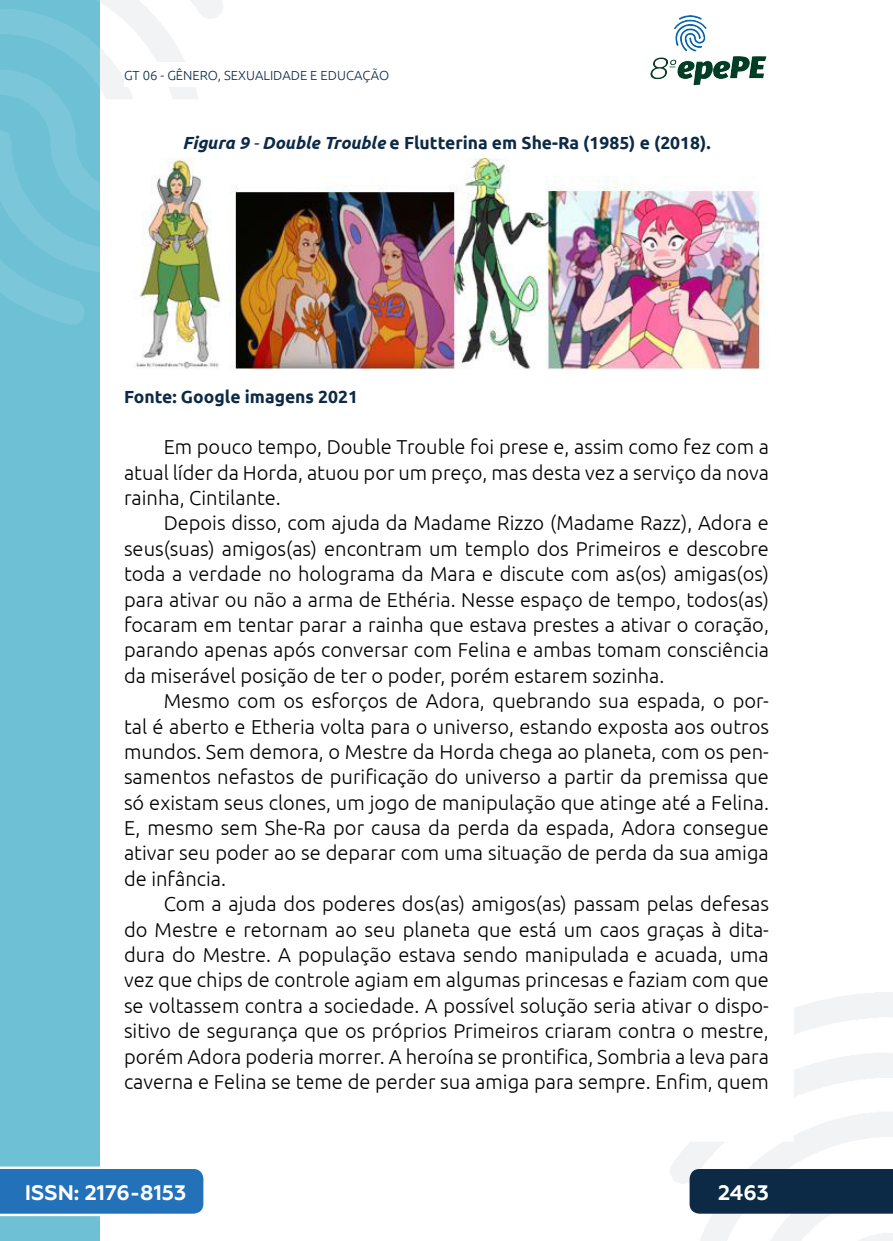
<style>
.page{position:relative;width:893px;height:1241px;background:#fff}
.page>*{position:absolute;margin:0;border:0;box-sizing:border-box;transform-origin:0 0}
.t1{font:700 21px "Geometria";color:#fff}
._5_CORPO{font:300 20.12px/25.4px "Ubuntu";color:#000;text-align:justify}
._10_LEGENDAS{font:700 17.5px "Ubuntu";color:#0c2a46}
.t2{font:300 13.12px "Ubuntu";color:#0c2a46}
.s1{font-style:italic}
.s2{font-weight:400;font-style:italic}
</style>
<div class="page">
<svg style="left:670px;top:992px;width:223px;height:248px"></svg>
<svg style="left:99px;top:0;width:124px;height:324px"></svg>
<img style="left:650px;top:15px;width:117px;height:71px">
<div style="left:0;top:0;width:99px;height:1240px;background:#6ec0d5"></div>
<svg style="left:0;top:0;width:99px;height:325px"></svg>
<svg style="left:0;top:1166px;width:203px;height:49px;background:#367dbf"></svg>
<div style="left:690px;top:1168px;width:203px;height:45px;background:#0c2a46"></div>
<div style="left:124px;top:62px;width:516px;height:25px;background:#fff"></div>
<img style="left:124px;top:159px;width:641px;height:211px">
<p class="t2" style="left:124px;top:67px;width:267px">GT 06 - GÊNERO, SEXUALIDADE E EDUCAÇÃO</p>
<p class="_10_LEGENDAS" style="left:182px;top:133px;width:530px"><span class="s1">Figura 9</span> <span class="s2">-</span> <span class="s1">Double Trouble</span> e Flutterina em She-Ra (1985) e (2018).</p>
<p class="_10_LEGENDAS" style="left:124px;top:386px;width:236px">Fonte: Google imagens 2021</p>
<p class="_5_CORPO" style="left:124px;top:434px;width:646px;text-indent:40px">Em pouco tempo, Double Trouble foi prese e, assim como fez com a atual líder da Horda, atuou por um preço, mas desta vez a serviço da nova rainha, Cintilante.</p>
<p class="_5_CORPO" style="left:124px;top:510px;width:646px;text-indent:40px">Depois disso, com ajuda da Madame Rizzo (Madame Razz), Adora e seus(suas) amigos(as) encontram um templo dos Primeiros e descobre toda a verdade no holograma da Mara e discute com as(os) amigas(os) para ativar ou não a arma de Ethéria. Nesse espaço de tempo, todos(as) focaram em tentar parar a rainha que estava prestes a ativar o coração, parando apenas após conversar com Felina e ambas tomam consciência da miserável posição de ter o poder, porém estarem sozinha.</p>
<p class="_5_CORPO" style="left:124px;top:687px;width:646px;text-indent:40px">Mesmo com os esforços de Adora, quebrando sua espada, o por&shy;tal é aberto e Etheria volta para o universo, estando exposta aos outros mundos. Sem demora, o Mestre da Horda chega ao planeta, com os pen&shy;samentos nefastos de purificação do universo a partir da premissa que só existam seus clones, um jogo de manipulação que atinge até a Felina.<br>E, mesmo sem She-Ra por causa da perda da espada, Adora consegue ativar seu poder ao se deparar com uma situação de perda da sua amiga de infância.</p>
<p class="_5_CORPO" style="left:124px;top:890px;width:646px;text-indent:40px">Com a ajuda dos poderes dos(as) amigos(as) passam pelas defesas do Mestre e retornam ao seu planeta que está um caos graças à dita&shy;dura do Mestre. A população estava sendo manipulada e acuada, uma vez que chips de controle agiam em algumas princesas e faziam com que se voltassem contra a sociedade. A possível solução seria ativar o dispo&shy;sitivo de segurança que os próprios Primeiros criaram contra o mestre, porém Adora poderia morrer. A heroína se prontifica, Sombria a leva para caverna e Felina se teme de perder sua amiga para sempre. Enfim, quem</p>
<p class="t1" style="left:25px;top:1179px;width:163px">ISSN: 2176-8153</p>
<p class="t1" style="left:718px;top:1179px;width:52px">2463</p>
</div>
